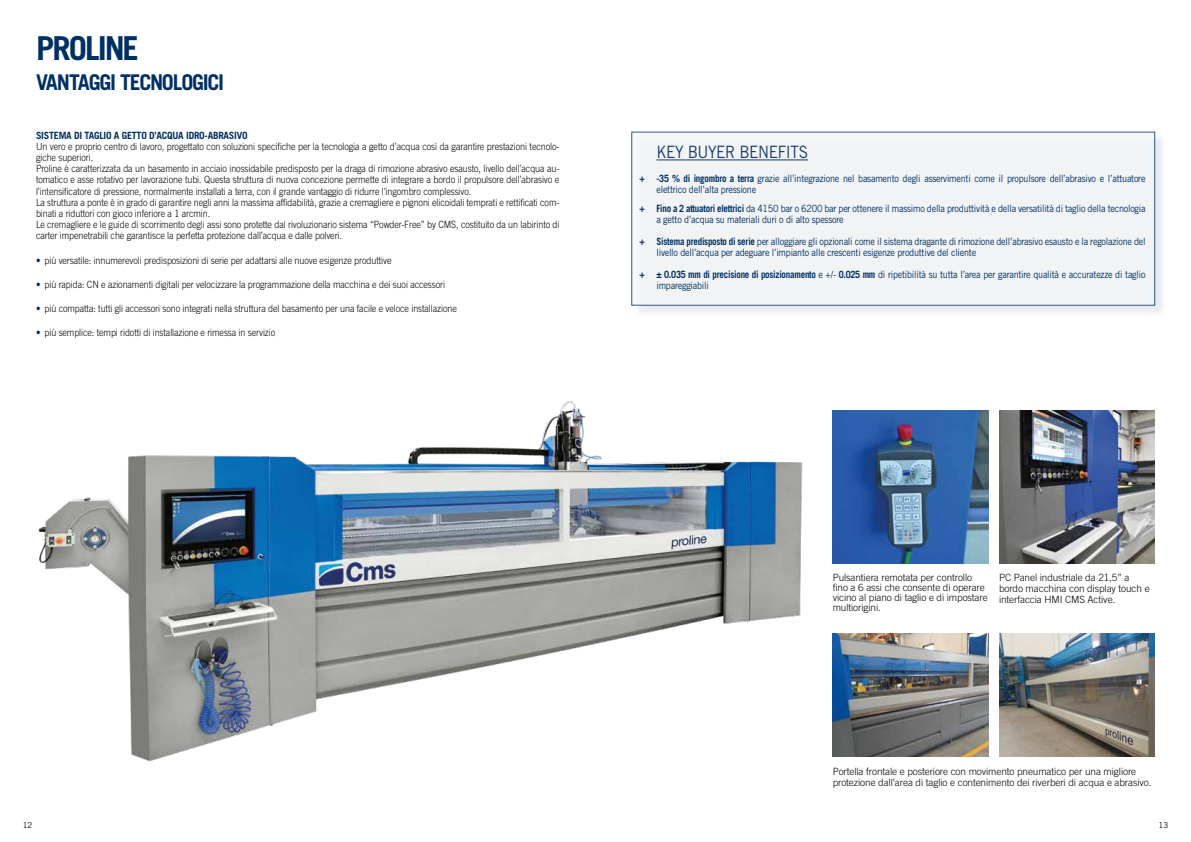
<style>
.page{position:relative;width:1191px;height:842px;background:#fff}
.page>*{position:absolute;margin:0;border:0;box-sizing:border-box;transform-origin:0 0}
.t1{font:700 33px "Trade Gothic LT Std";letter-spacing:-.06em;color:#003063}
.t2{font:700 21.7px "Trade Gothic LT Std";letter-spacing:-.06em;color:#003063}
.t3{font:17px "Trade Gothic LT Std";letter-spacing:-.025em;color:#183c6f;scale:.9 1}
.t4{font:300 10px/11.1px "Trade Gothic LT Std";letter-spacing:-.01em;color:#000;scale:.9 1}
.t5{font:10px/11px "Trade Gothic LT Std";letter-spacing:-.025em;color:#003063;scale:.9 1}
.t6{font:300 10px/11.1px "Trade Gothic LT Std";letter-spacing:-.01em;color:#000}
.t7{font:700 10px "Trade Gothic LT Std";letter-spacing:-.025em;color:#003063}
.t8{font:8px "Trade Gothic LT Std";color:#000}
.s1{color:#003063}
.s2{font-weight:700;color:#183c6f}
.s3{font-weight:700}
</style>
<div class="page">
<img style="left:999px;top:411px;width:156px;height:152px">
<img style="left:38px;top:401px;width:765px;height:361px">
<div style="left:633px;top:134px;width:534px;height:184px;background:#d8dfe3;opacity:.75"></div>
<div style="left:631px;top:132px;width:524px;height:173px;background:#f4f6f7"></div>
<hr style="left:656px;top:159px;width:152px;height:1px;background:#183c6f">
<img style="left:999px;top:634px;width:156px;height:123px">
<img style="left:832px;top:634px;width:156px;height:123px">
<img style="left:832px;top:411px;width:156px;height:152px">
<h1 class="t1" style="left:36px;top:28px;width:105px">PROLINE</h1>
<h2 class="t2" style="left:36px;top:69px;width:190px">VANTAGGI TECNOLOGICI</h2>
<p class="t7" style="left:36px;top:129px;width:213px">SISTEMA DI TAGLIO A GETTO D’ACQUA IDRO-ABRASIVO</p>
<p class="t4" style="left:36px;top:141px;width:583px">Un vero e proprio centro di lavoro, progettato con soluzioni specifiche per la tecnologia a getto d’acqua così da garantire prestazioni tecnolo&shy;giche superiori.<br>Proline è caratterizzata da un basamento in acciaio inossidabile predisposto per la draga di rimozione abrasivo esausto, livello dell’acqua au&shy;tomatico e asse rotativo per lavorazione tubi. Questa struttura di nuova concezione permette di integrare a bordo il propulsore dell’abrasivo e l’intensificatore di pressione, normalmente installati a terra, con il grande vantaggio di ridurre l’ingombro complessivo.<br>La struttura a ponte è in grado di garantire negli anni la massima affidabilità, grazie a cremagliere e pignoni elicoidali temprati e rettificati com&shy;binati a riduttori con gioco inferiore a 1 arcmin.<br>Le cremagliere e le guide di scorrimento degli assi sono protette dal rivoluzionario sistema “Powder-Free” by CMS, costituito da un labirinto di carter impenetrabili che garantisce la perfetta protezione dall’acqua e dalle polveri.</p>
<p class="t4" style="left:36px;top:255px;width:396px"><span class="s1">•</span> più versatile: innumerevoli predisposizioni di serie per adattarsi alle nuove esigenze produttive</p>
<p class="t4" style="left:36px;top:279px;width:456px"><span class="s1">•</span> più rapida: CN e azionamenti digitali per velocizzare la programmazione della macchina e dei suoi accessori</p>
<p class="t4" style="left:36px;top:303px;width:469px"><span class="s1">•</span> più compatta: tutti gli accessori sono integrati nella struttura del basamento per una facile e veloce installazione</p>
<p class="t4" style="left:36px;top:327px;width:267px"><span class="s1">•</span> più semplice: tempi ridotti di installazione e rimessa in servizio</p>
<h3 class="t3" style="left:656px;top:142px;width:170px">KEY BUYER BENEFITS</h3>
<p class="t5" style="left:656px;top:173px;width:545px;text-indent:-17px"><span class="s2">+</span> <span class="s3">-35 % di ingombro a terra</span> grazie all’integrazione nel basamento degli asservimenti come il propulsore dell’abrasivo e l’attuatore elettrico dell’alta pressione</p>
<p class="t5" style="left:656px;top:203px;width:545px;text-indent:-17px"><span class="s2">+</span> <span class="s3">Fino a 2 attuatori elettrici</span> da 4150 bar o 6200 bar per ottenere il massimo della produttività e della versatilità di taglio della tecnologia a getto d’acqua su materiali duri o di alto spessore</p>
<p class="t5" style="left:656px;top:236px;width:545px;text-indent:-17px"><span class="s2">+</span> <span class="s3">Sistema predisposto di serie</span> per alloggiare gli opzionali come il sistema dragante di rimozione dell’abrasivo esausto e la regolazione del livello dell’acqua per adeguare l’impianto alle crescenti esigenze produttive del cliente</p>
<p class="t5" style="left:656px;top:269px;width:545px;text-indent:-17px"><span class="s2">+</span> <span class="s3">± 0.035 mm di precisione di posizionamento</span> e +/- <span class="s3">0.025 mm</span> di ripetibilità su tutta l’area per garantire qualità e accuratezze di taglio impareggiabili</p>
<p class="t6" style="left:832px;top:572px;width:156px;line-height:10px">Pulsantiera remotata per controllo fino a 6 assi che consente di operare vicino al piano di taglio e di impostare multiorigini.</p>
<p class="t6" style="left:999px;top:572px;width:152px">PC Panel industriale da 21,5” a bordo macchina con display touch e interfaccia HMI CMS Active.</p>
<p class="t6" style="left:832px;top:765px;width:320px">Portella frontale e posteriore con movimento pneumatico per una migliore protezione dall’area di taglio e contenimento dei riverberi di acqua e abrasivo.</p>
<p class="t8" style="left:23px;top:820px;width:11px">12</p>
<p class="t8" style="left:1158px;top:820px;width:11px">13</p>
</div>
